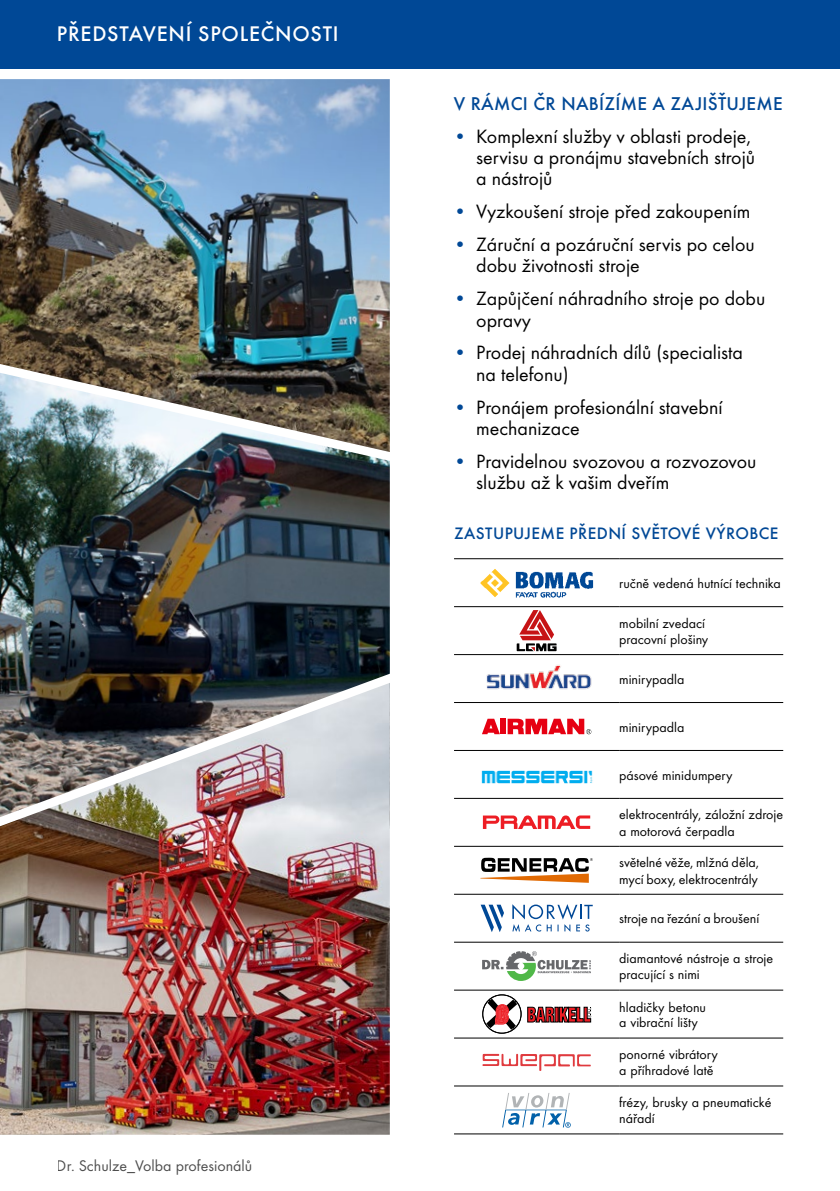
<style>
.page{position:relative;width:840px;height:1191px;background:#fff}
.page>*{position:absolute;margin:0;border:0;box-sizing:border-box;transform-origin:0 0}
.t1{font:500 22px "Futura TOT";letter-spacing:.035em;color:#fff}
.t2{font:20px/21.4px "Futura TOT";color:#000}
.t3{font:500 19.2px "Futura TOT";letter-spacing:.015em;color:#004896}
.t4{font:500 17.2px "Futura TOT";letter-spacing:.025em;color:#004896}
.t5{font:16px "Futura TOT";color:#000}
.t6{font:14px/16.2px "Futura TOT";color:#000}
.s1{color:#004896}
</style>
<div class="page">
<img style="left:0;top:79px;width:389px;height:265px">
<div style="left:0;top:0;width:839px;height:68px;background:#004896"></div>
<img style="left:0;top:469px;width:389px;height:191px">
<img style="left:0;top:344px;width:390px;height:125px">
<hr style="left:454px;top:558px;width:165px;height:1px;background:#000">
<hr style="left:619px;top:558px;width:163px;height:1px;background:#000">
<hr style="left:454px;top:606px;width:165px;height:1px;background:#000">
<hr style="left:619px;top:606px;width:163px;height:1px;background:#000">
<hr style="left:454px;top:654px;width:165px;height:1px;background:#000">
<hr style="left:619px;top:654px;width:163px;height:1px;background:#000">
<hr style="left:454px;top:702px;width:165px;height:1px;background:#000">
<hr style="left:619px;top:702px;width:163px;height:1px;background:#000">
<hr style="left:454px;top:750px;width:165px;height:1px;background:#000">
<hr style="left:619px;top:750px;width:163px;height:1px;background:#000">
<hr style="left:454px;top:798px;width:165px;height:1px;background:#000">
<hr style="left:619px;top:798px;width:163px;height:1px;background:#000">
<hr style="left:454px;top:846px;width:165px;height:1px;background:#000">
<hr style="left:619px;top:846px;width:163px;height:1px;background:#000">
<hr style="left:454px;top:894px;width:165px;height:1px;background:#000">
<hr style="left:619px;top:894px;width:163px;height:1px;background:#000">
<hr style="left:454px;top:941px;width:165px;height:1px;background:#000">
<hr style="left:619px;top:941px;width:163px;height:1px;background:#000">
<hr style="left:454px;top:989px;width:165px;height:1px;background:#000">
<hr style="left:619px;top:989px;width:163px;height:1px;background:#000">
<hr style="left:454px;top:1037px;width:165px;height:1px;background:#000">
<hr style="left:619px;top:1037px;width:163px;height:1px;background:#000">
<hr style="left:454px;top:1085px;width:165px;height:1px;background:#000">
<hr style="left:619px;top:1085px;width:163px;height:1px;background:#000">
<hr style="left:454px;top:1133px;width:165px;height:1px;background:#000">
<hr style="left:619px;top:1133px;width:163px;height:1px;background:#000">
<img style="left:515px;top:571px;width:78px;height:26px">
<img style="left:480px;top:569px;width:30px;height:28px">
<svg style="left:516px;top:610px;width:40px;height:41px"></svg>
<img style="left:486px;top:665px;width:106px;height:25px">
<div style="left:500px;top:718px;width:6px;height:16px;background:#e60012"></div>
<svg style="left:482px;top:718px;width:17px;height:16px"></svg>
<svg style="left:507px;top:718px;width:84px;height:16px"></svg>
<img style="left:481px;top:770px;width:112px;height:13px">
<svg style="left:482px;top:815px;width:108px;height:14px"></svg>
<svg style="left:480px;top:857px;width:112px;height:26px"></svg>
<svg style="left:480px;top:904px;width:23px;height:28px"></svg>
<svg style="left:512px;top:904px;width:80px;height:27px"></svg>
<svg style="left:482px;top:951px;width:108px;height:30px"></svg>
<svg style="left:486px;top:998px;width:31px;height:31px"></svg>
<div style="left:482px;top:994px;width:39px;height:39px;border:1px solid #000;border-radius:50%"></div>
<svg style="left:527px;top:1006px;width:64px;height:16px"></svg>
<svg style="left:482px;top:1053px;width:108px;height:18px"></svg>
<svg style="left:502px;top:1093px;width:68px;height:34px"></svg>
<img style="left:0;top:844px;width:389px;height:290px">
<img style="left:0;top:660px;width:390px;height:184px">
<h1 class="t1" style="left:57px;top:21px;width:283px">PŘEDSTAVENÍ SPOLEČNOSTI</h1>
<p class="t5" style="left:57px;top:1156px;width:197px">Dr. Schulze_Volba profesionálů</p>
<h3 class="t3" style="left:453px;top:92px;width:330px">V RÁMCI ČR NABÍZÍME A ZAJIŠŤUJEME</h3>
<h2 class="t2" style="left:476px;top:125px;width:280px;text-indent:-23px"><span class="s1">•</span> Komplexní služby v oblasti prodeje, servisu a pronájmu stavebních strojů a nástrojů</h2>
<h2 class="t2" style="left:453px;top:201px;width:298px"><span class="s1">•</span> Vyzkoušení stroje před zakoupením</h2>
<h2 class="t2" style="left:476px;top:233px;width:280px;text-indent:-23px"><span class="s1">•</span> Záruční a pozáruční servis po celou dobu životnosti stroje</h2>
<h2 class="t2" style="left:476px;top:288px;width:290px;text-indent:-23px"><span class="s1">•</span> Zapůjčení náhradního stroje po dobu opravy</h2>
<h2 class="t2" style="left:476px;top:342px;width:268px;text-indent:-23px"><span class="s1">•</span> Prodej náhradních dílů (specialista na telefonu)</h2>
<h2 class="t2" style="left:476px;top:396px;width:248px;text-indent:-23px"><span class="s1">•</span> Pronájem profesionální stavební mechanizace</h2>
<h2 class="t2" style="left:476px;top:450px;width:281px;text-indent:-23px"><span class="s1">•</span> Pravidelnou svozovou a rozvozovou službu až k vašim dveřím</h2>
<p class="t4" style="left:454px;top:523px;width:326px">ZASTUPUJEME PŘEDNÍ SVĚTOVÉ VÝROBCE</p>
<p class="t6" style="left:619px;top:575px;width:163px">ručně vedená hutnící technika</p>
<p class="t6" style="left:619px;top:615px;width:91px">mobilní zvedací pracovní plošiny</p>
<p class="t6" style="left:619px;top:671px;width:67px">minirypadla</p>
<p class="t6" style="left:619px;top:718px;width:67px">minirypadla</p>
<p class="t6" style="left:619px;top:766px;width:115px">pásové minidumpery</p>
<p class="t6" style="left:619px;top:806px;width:165px">elektrocentrály, záložní zdroje a motorová čerpadla</p>
<p class="t6" style="left:619px;top:854px;width:141px;line-height:16.8px">světelné věže, mlžná děla, mycí boxy, elektrocentrály</p>
<p class="t6" style="left:619px;top:910px;width:141px">stroje na řezání a broušení</p>
<p class="t6" style="left:619px;top:950px;width:155px">diamantové nástroje a stroje pracující s nimi</p>
<p class="t6" style="left:619px;top:999px;width:88px;line-height:14.8px">hladičky betonu a vibrační lišty</p>
<p class="t6" style="left:619px;top:1046px;width:100px">ponorné vibrátory a příhradové latě</p>
<p class="t6" style="left:619px;top:1094px;width:154px">frézy, brusky a pneumatické nářadí</p>
</div>
